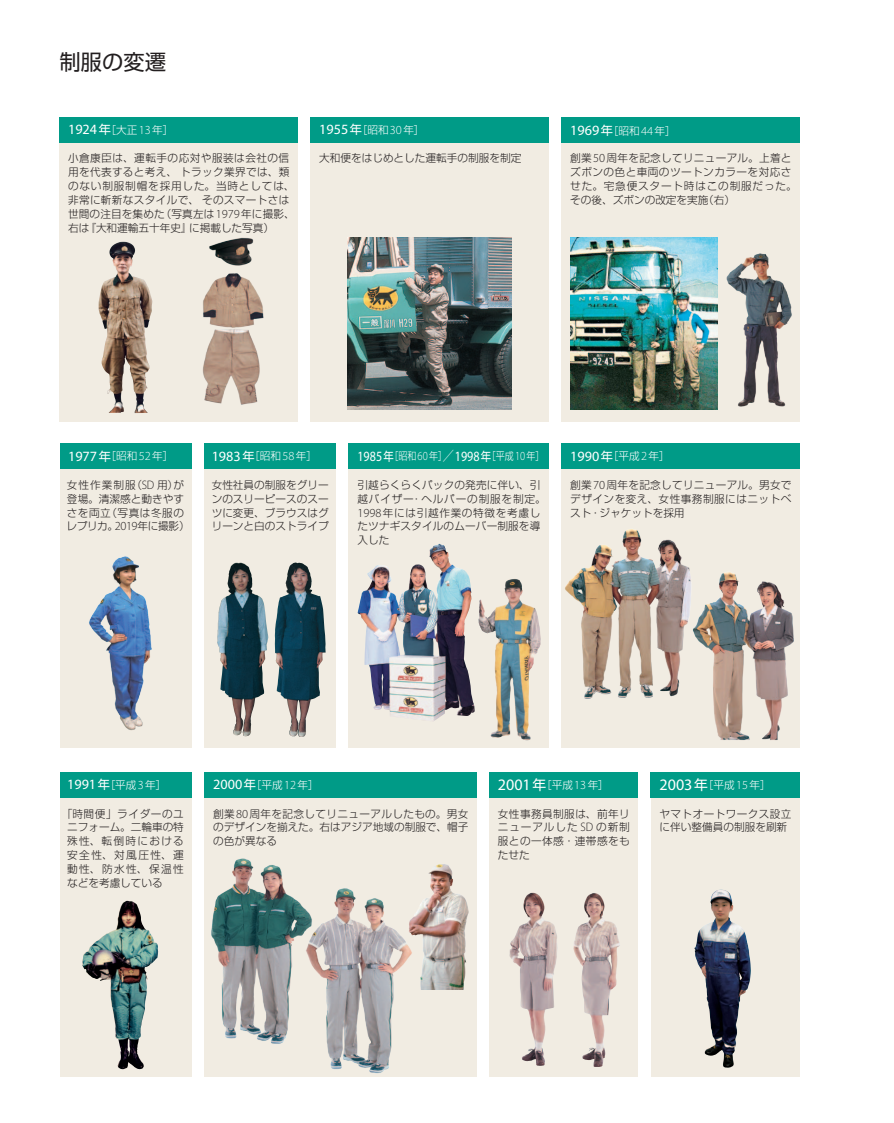
<style>
.page{position:relative;width:894px;height:1123px;background:#fff}
.page>*{position:absolute;margin:0;border:0;box-sizing:border-box;transform-origin:0 0}
.t1{font:21.3px "Shin Go Pro";color:#231f20}
._10級キャプション{font:300 10.65px/13.8px "Shin Go Pro";letter-spacing:.03em;color:#231f20}
._10キャプション字下げなし{font:300 10.65px/13.8px "Shin Go Pro";letter-spacing:.015em;color:#231f20;text-align:justify}
._10キャプション字下げなし-2{font:300 10.65px "Shin Go Pro";color:#fff}
._10キャプション字下げなし-3{font:300 10.65px "Shin Go Pro";color:#fff;scale:.85 1}
._10級キャプション-2{font:300 10.65px "Shin Go Pro";color:#231f20}
.s1{font-family:"Myriad Pro";font-weight:400;font-size:14.25px}
.s2{font-weight:400;font-size:12.15px}
.s3{font-family:"Myriad Pro";font-size:12.3px}
.s4{font-weight:400;font-size:13.8px}
.s5{font-family:"Myriad Pro";font-weight:400;font-size:16.05px}
</style>
<div class="page">
<div style="left:60px;top:117px;width:238px;height:304px;background:#f1ece2"></div>
<div style="left:310px;top:117px;width:239px;height:304px;background:#f1ece2"></div>
<div style="left:561px;top:117px;width:238px;height:304px;background:#f1ece2"></div>
<div style="left:60px;top:443px;width:131px;height:304px;background:#f1ece2"></div>
<div style="left:561px;top:443px;width:238px;height:304px;background:#f1ece2"></div>
<div style="left:204px;top:772px;width:272px;height:304px;background:#f1ece2"></div>
<div style="left:204px;top:443px;width:132px;height:304px;background:#f1ece2"></div>
<div style="left:60px;top:772px;width:131px;height:304px;background:#f1ece2"></div>
<div style="left:349px;top:443px;width:200px;height:304px;background:#f1ece2"></div>
<div style="left:651px;top:772px;width:148px;height:304px;background:#f1ece2"></div>
<div style="left:489px;top:772px;width:149px;height:304px;background:#f1ece2"></div>
<img style="left:99px;top:242px;width:53px;height:171px">
<img style="left:202px;top:330px;width:58px;height:75px">
<img style="left:203px;top:273px;width:61px;height:57px">
<img style="left:209px;top:237px;width:45px;height:29px">
<img style="left:348px;top:237px;width:163px;height:172px">
<img style="left:726px;top:253px;width:66px;height:154px">
<img style="left:570px;top:237px;width:147px;height:172px">
<img style="left:89px;top:556px;width:63px;height:175px">
<img style="left:695px;top:572px;width:99px;height:168px">
<img style="left:565px;top:529px;width:130px;height:170px">
<img style="left:415px;top:864px;width:51px;height:126px">
<img style="left:211px;top:858px;width:91px;height:186px">
<img style="left:302px;top:888px;width:113px;height:185px">
<div style="left:60px;top:117px;width:238px;height:25px;background:#009b87"></div>
<div style="left:60px;top:443px;width:131px;height:26px;background:#009b87"></div>
<div style="left:204px;top:443px;width:132px;height:26px;background:#009b87"></div>
<div style="left:60px;top:772px;width:131px;height:25px;background:#009b87"></div>
<div style="left:349px;top:443px;width:200px;height:26px;background:#009b87"></div>
<div style="left:650px;top:772px;width:149px;height:25px;background:#009b87"></div>
<div style="left:489px;top:772px;width:149px;height:25px;background:#009b87"></div>
<div style="left:310px;top:117px;width:239px;height:25px;background:#009b87"></div>
<div style="left:561px;top:443px;width:238px;height:26px;background:#009b87"></div>
<div style="left:561px;top:117px;width:238px;height:25px;background:#009b87"></div>
<div style="left:205px;top:772px;width:272px;height:25px;background:#009b87"></div>
<img style="left:275px;top:562px;width:51px;height:175px">
<img style="left:217px;top:562px;width:51px;height:174px">
<img style="left:82px;top:900px;width:76px;height:169px">
<img style="left:357px;top:544px;width:117px;height:177px">
<img style="left:478px;top:579px;width:62px;height:161px">
<img style="left:509px;top:892px;width:48px;height:173px">
<img style="left:573px;top:893px;width:47px;height:174px">
<img style="left:694px;top:889px;width:41px;height:178px">
<p class="t1" style="left:60px;top:44px;width:108px">制服の変遷</p>
<p class="_10キャプション字下げなし-2" style="left:68px;top:121px;width:107px"><span class="s1">1924</span><span class="s2">年</span>［大正<span class="s3">13</span>年］</p>
<p class="_10キャプション字下げなし-2" style="left:319px;top:121px;width:107px"><span class="s1">1955</span><span class="s2">年</span>［昭和<span class="s3">30</span>年］</p>
<p class="_10級キャプション" style="left:68px;top:150px;width:228px">小倉康臣は、運転手の応対や服装は会社の信用を代表すると考え、トラック業界では、類のない制服制帽を採用した。当時としては、非常に斬新なスタイルで、そのスマートさは世間の注目を集めた（写真左は<span class="s3">1979</span>年に撮影、右は『大和運輸五十年史』に掲載した写真）</p>
<p class="_10級キャプション-2" style="left:319px;top:150px;width:203px">大和便をはじめとした運転手の制服を制定</p>
<p class="_10キャプション字下げなし-2" style="left:570px;top:122px;width:107px"><span class="s1">1969</span><span class="s2">年</span>［昭和<span class="s3">44</span>年］</p>
<p class="_10級キャプション" style="left:570px;top:150px;width:228px">創業<span class="s3">50</span>周年を記念してリニューアル。上着とズボンの色と車両のツートンカラーを対応させた。宅急便スタート時はこの制服だった。その後、ズボンの改定を実施（右）</p>
<p class="_10キャプション字下げなし-2" style="left:68px;top:447px;width:107px"><span class="s1">1977</span><span class="s2">年</span>［昭和<span class="s3">52</span>年］</p>
<p class="_10キャプション字下げなし-2" style="left:212px;top:447px;width:107px"><span class="s1">1983</span><span class="s2">年</span>［昭和<span class="s3">58</span>年］</p>
<p class="_10キャプション字下げなし-3" style="left:357px;top:447px;width:221px"><span class="s1">1985</span><span class="s2">年</span>［昭和<span class="s3">60</span>年］<span class="s4">／</span><span class="s1">1998</span><span class="s2">年</span>［平成<span class="s3">10</span>年］</p>
<p class="_10キャプション字下げなし-2" style="left:570px;top:447px;width:101px"><span class="s1">1990</span><span class="s2">年</span>［平成<span class="s3">2</span>年］</p>
<p class="_10級キャプション" style="left:67px;top:477px;width:125px">女性作業制服（<span class="s3">SD</span> 用）が登場。清潔感と動きやすさを両立（写真は冬服のレプリカ。<span class="s3">2019</span>年に撮影）</p>
<p class="_10キャプション字下げなし" style="left:212px;top:477px;width:118px">女性社員の制服をグリーンのスリーピースのスーツに変更、ブラウスはグリーンと白のストライプ</p>
<p class="_10キャプション字下げなし" style="left:357px;top:477px;width:190px;text-align:left">引越らくらくパックの発売に伴い、引越バイザー・ヘルパーの制服を制定。<br><span class="s3">1998</span>年には引越作業の特徴を考慮したツナギスタイルのムーバー制服を導入した</p>
<p class="_10級キャプション" style="left:570px;top:477px;width:223px;text-align:justify">創業<span class="s3">70</span>周年を記念してリニューアル。男女でデザインを変え、女性事務制服にはニットベスト・ジャケットを採用</p>
<p class="_10キャプション字下げなし-2" style="left:67px;top:776px;width:101px"><span class="s1">1991</span><span class="s2">年</span>［平成<span class="s3">3</span>年］</p>
<p class="_10キャプション字下げなし-2" style="left:213px;top:776px;width:107px"><span class="s1">2000</span><span class="s2">年</span>［平成<span class="s3">12</span>年］</p>
<p class="_10キャプション字下げなし-2" style="left:497px;top:776px;width:112px"><span class="s5">2001</span><span class="s4">年</span>［平成<span class="s3">13</span>年］</p>
<p class="_10キャプション字下げなし-2" style="left:659px;top:776px;width:112px"><span class="s5">2003</span><span class="s4">年</span>［平成<span class="s3">15</span>年］</p>
<p class="_10キャプション字下げなし" style="left:67px;top:805px;width:118px;text-indent:-5px">「時間便」ライダーのユニフォーム。二輪車の特殊性、転倒時における安全性、対風圧性、運動性、防水性、保温性などを考慮している</p>
<p class="_10キャプション字下げなし" style="left:659px;top:805px;width:133px">ヤマトオートワークス設立に伴い整備員の制服を刷新</p>
<p class="_10級キャプション" style="left:213px;top:805px;width:257px;text-align:justify">創業<span class="s3">80</span>周年を記念してリニューアルしたもの。男女のデザインを揃えた。右はアジア地域の制服で、帽子の色が異なる</p>
<p class="_10キャプション字下げなし" style="left:497px;top:805px;width:133px">女性事務員制服は、前年リニューアルした <span class="s3">SD</span> の新制服との一体感・連帯感をもたせた</p>
</div>
